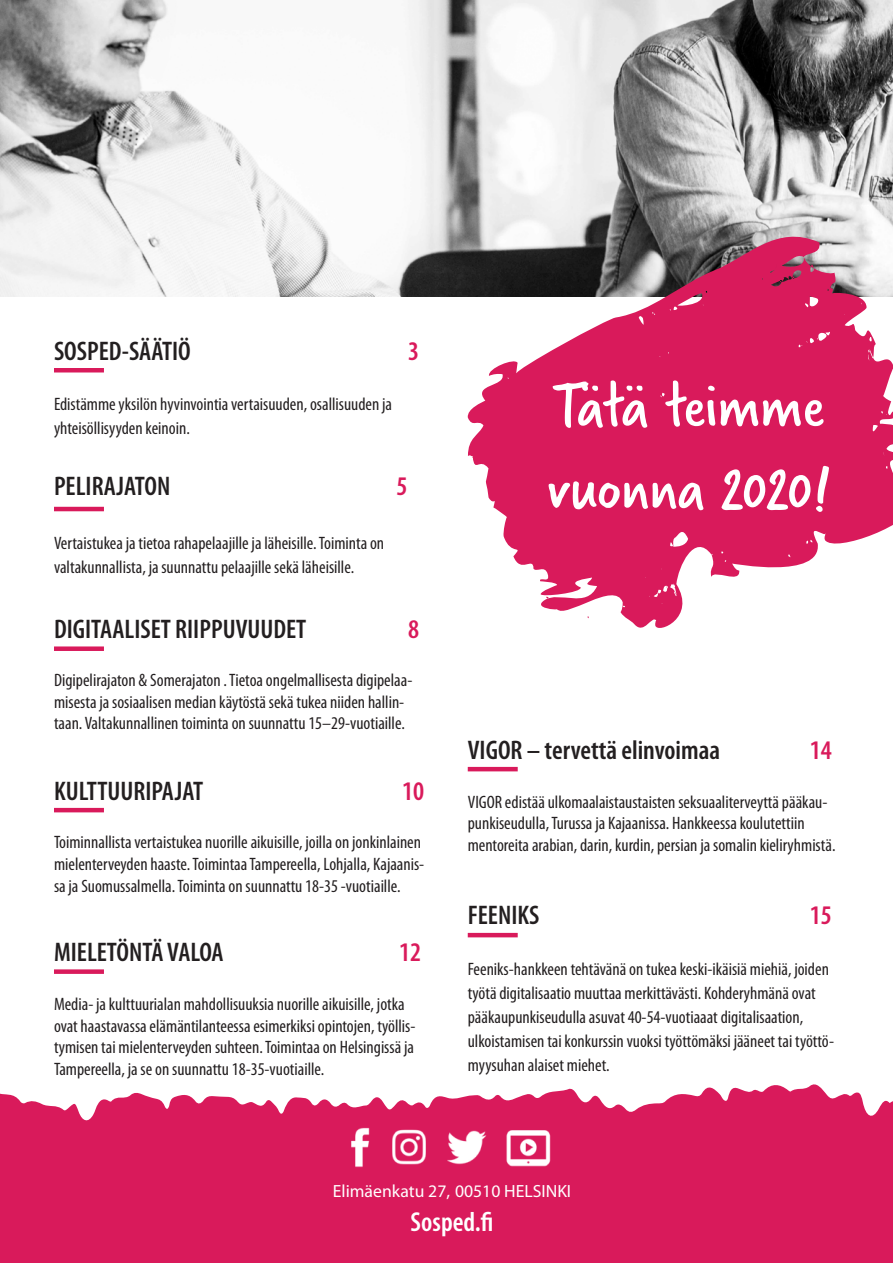
<style>
.page{position:relative;width:893px;height:1263px;background:#fff}
.page>*{position:absolute;margin:0;border:0;box-sizing:border-box;transform-origin:0 0}
.t1{font:66.3px/82.5px "Verveine";color:#fff}
.t2{font:600 condensed 27.45px "Myriad Pro";color:#fff}
.t3{font:600 condensed 27px "Myriad Pro";color:#231f20}
.t4{font:600 condensed 27px "Myriad Pro";color:#d91a5b}
.t5{font:condensed 18px/21.6px "Myriad Pro";color:#231f20}
.t6{font:17.7px "Myriad Pro";color:#fff}
</style>
<div class="page">
<img style="left:0;top:0;width:893px;height:296px">
<svg style="left:467px;top:223px;width:426px;height:405px;fill:#d91a5b"></svg>
<svg style="left:0;top:1084px;width:893px;height:179px;background:#dc2e69"></svg>
<img style="left:352px;top:1126px;width:199px;height:46px">
<hr style="left:54px;top:368px;width:50px;height:4px;background:#d91a5b">
<div style="left:54px;top:646px;width:50px;height:5px;background:#d91a5b"></div>
<div style="left:54px;top:969px;width:50px;height:5px;background:#d91a5b"></div>
<hr style="left:54px;top:808px;width:50px;height:4px;background:#d91a5b">
<hr style="left:468px;top:767px;width:50px;height:4px;background:#d91a5b">
<hr style="left:468px;top:933px;width:50px;height:4px;background:#d91a5b">
<hr style="left:54px;top:507px;width:50px;height:4px;background:#d91a5b">
<p class="t3" style="left:54px;top:336px;width:138px">SOSPED-SÄÄTIÖ</p>
<p class="t4" style="left:408px;top:336px;width:13px">3</p>
<p class="t5" style="left:54px;top:392px;width:340px;line-height:24px">Edistämme yksilön hyvinvointia vertaisuuden, osallisuuden ja yhteisöllisyyden keinoin.</p>
<p class="t3" style="left:54px;top:472px;width:118px">PELIRAJATON</p>
<p class="t4" style="left:396px;top:472px;width:13px">5</p>
<p class="t5" style="left:54px;top:531px;width:332px;line-height:24px">Vertaistukea ja tietoa rahapelaajille ja läheisille. Toiminta on valtakunnallista, ja suunnattu pelaajille sekä läheisille.</p>
<p class="t3" style="left:54px;top:614px;width:254px">DIGITAALISET RIIPPUVUUDET</p>
<p class="t4" style="left:408px;top:614px;width:13px">8</p>
<p class="t5" style="left:54px;top:670px;width:360px">Digipelirajaton &amp; Somerajaton . Tietoa ongelmallisesta digipelaa&shy;misesta ja sosiaalisen median käytöstä sekä tukea niiden hallin&shy;taan. Valtakunnallinen toiminta on suunnattu 15–29-vuotiaille.</p>
<p class="t3" style="left:54px;top:776px;width:151px">KULTTUURIPAJAT</p>
<p class="t4" style="left:402px;top:776px;width:24px">10</p>
<p class="t5" style="left:54px;top:832px;width:372px">Toiminnallista vertaistukea nuorille aikuisille, joilla on jonkinlainen mielenterveyden haaste. Toimintaa Tampereella, Lohjalla, Kajaanis&shy;sa ja Suomussalmella. Toiminta on suunnattu 18-35 -vuotiaille.</p>
<p class="t3" style="left:54px;top:937px;width:171px">MIELETÖNTÄ VALOA</p>
<p class="t4" style="left:399px;top:937px;width:24px">12</p>
<p class="t5" style="left:54px;top:993px;width:363px">Media- ja kulttuurialan mahdollisuuksia nuorille aikuisille, jotka ovat haastavassa elämäntilanteessa esimerkiksi opintojen, työllis&shy;tymisen tai mielenterveyden suhteen. Toimintaa on Helsingissä ja Tampereella, ja se on suunnattu 18-35-vuotiaille.</p>
<p class="t1" style="left:547px;top:366px;width:285px">Tätä teimme vuonna 2020!</p>
<p class="t3" style="left:468px;top:735px;width:254px">VIGOR – tervettä elinvoimaa</p>
<p class="t4" style="left:810px;top:735px;width:24px">14</p>
<p class="t5" style="left:468px;top:791px;width:369px">VIGOR edistää ulkomaalaistaustaisten seksuaaliterveyttä pääkau&shy;punkiseudulla, Turussa ja Kajaanissa. Hankkeessa koulutettiin mentoreita arabian, darin, kurdin, persian ja somalin kieliryhmistä.</p>
<p class="t3" style="left:468px;top:900px;width:73px">FEENIKS</p>
<p class="t4" style="left:810px;top:900px;width:24px">15</p>
<p class="t5" style="left:468px;top:957px;width:368px;line-height:24px">Feeniks-hankkeen tehtävänä on tukea keski-ikäisiä miehiä, joiden työtä digitalisaatio muuttaa merkittävästi. Kohderyhmänä ovat pääkaupunkiseudulla asuvat 40-54-vuotiaaat digitalisaation, ulkoistamisen tai konkurssin vuoksi työttömäksi jääneet tai työttö&shy;myysuhan alaiset miehet.</p>
<p class="t6" style="left:333px;top:1181px;width:240px">Elimäenkatu 27, 00510 HELSINKI</p>
<p class="t2" style="left:411px;top:1207px;width:84px">Sosped.fi</p>
</div>
